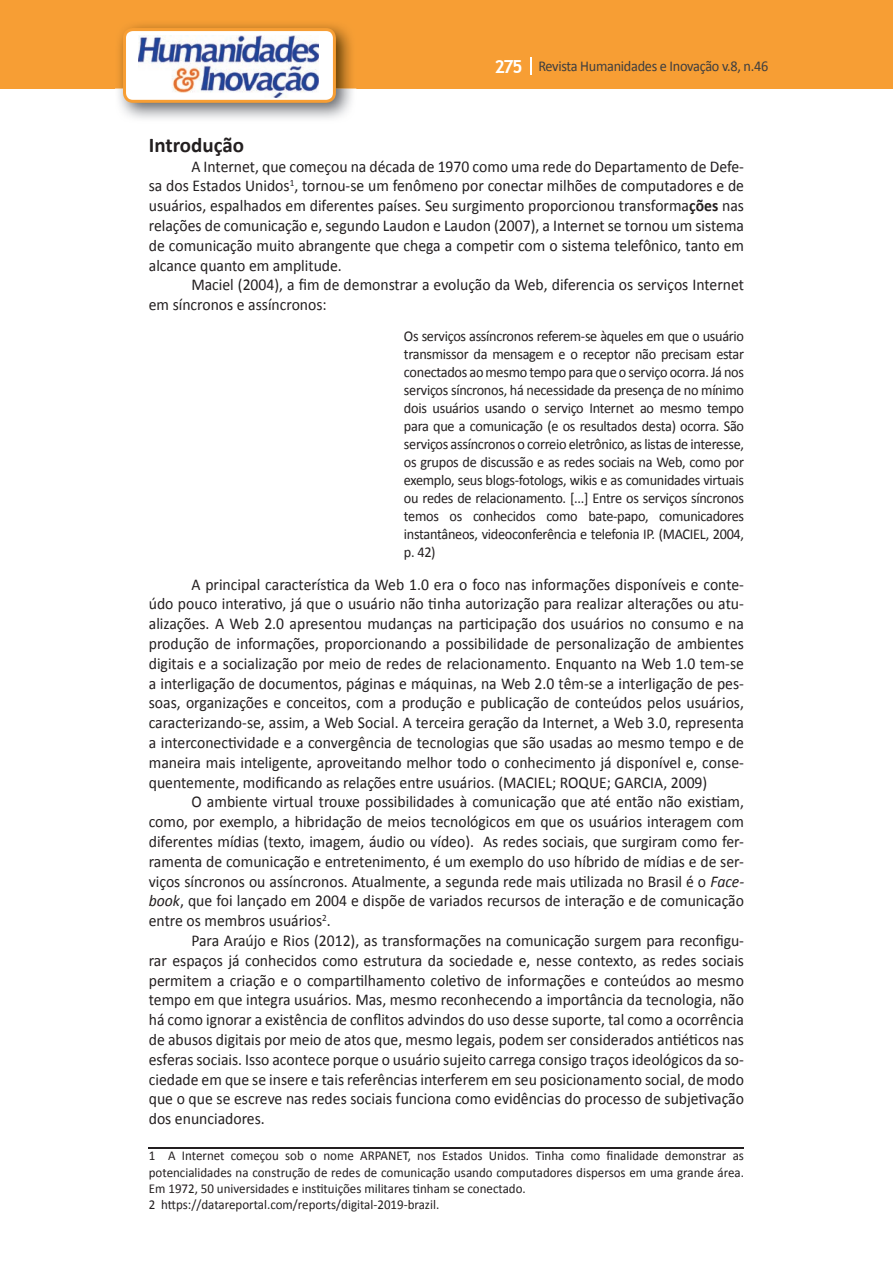
<style>
.page{position:relative;width:893px;height:1263px;background:#fff}
.page>*{position:absolute;margin:0;border:0;box-sizing:border-box;transform-origin:0 0}
.t1{font:700 21px "Calibri";color:#231f20}
.t2{font:16.5px/19.8px "Calibri";color:#231f20;text-align:justify;scale:.95 1}
.t3{font:15px/18px "Calibri";letter-spacing:-.02em;color:#231f20;text-align:justify;scale:.95 1}
.t4{font:15px "Calibri";letter-spacing:-.02em;color:#3e3e3f;scale:.95 1}
.t5{font:13.5px/16.2px "Calibri";color:#231f20;scale:.96 1}
.s1{font-family:"Trebuchet MS";font-weight:700;font-size:18px;color:#fff}
.s2{font-weight:700}
.s3{font-style:italic}
</style>
<div class="page">
<div style="left:0;top:0;width:893px;height:88px;background:#f79e34"></div>
<svg style="left:530px;top:57px;width:2px;height:18px"></svg>
<img style="left:115px;top:24px;width:241px;height:95px">
<svg style="left:123px;top:28px;width:213px;height:75px"></svg>
<hr style="left:149px;top:1148px;width:595px;height:1px;background:#231f20">
<p class="t4" style="left:495px;top:57px;width:290px"><span class="s1">275</span> Revista Humanidades e Inovação v.8, n.46</p>
<p class="t1" style="left:149px;top:131px;width:97px">Introdução</p>
<p class="t2" style="left:149px;top:156px;width:628px;text-indent:43px">A Internet, que começou na década de 1970 como uma rede do Departamento de Defe&shy;sa dos Estados Unidos<sup>1</sup>, tornou-se um fenômeno por conectar milhões de computadores e de usuários, espalhados em diferentes países. Seu surgimento proporcionou transforma<span class="s2">ções</span> nas relações de comunicação e, segundo Laudon e Laudon (2007), a Internet se tornou um sistema de comunicação muito abrangente que chega a competir com o sistema telefônico, tanto em alcance quanto em amplitude.</p>
<p class="t2" style="left:149px;top:275px;width:628px;text-indent:43px">Maciel (2004), a fim de demonstrar a evolução da Web, diferencia os serviços Internet em síncronos e assíncronos:</p>
<p class="t3" style="left:404px;top:327px;width:360px">Os serviços assíncronos referem-se àqueles em que o usuário transmissor da mensagem e o receptor não precisam estar conectados ao mesmo tempo para que o serviço ocorra. Já nos serviços síncronos, há necessidade da presença de no mínimo dois usuários usando o serviço Internet ao mesmo tempo para que a comunicação (e os resultados desta) ocorra. São serviços assíncronos o correio eletrônico, as listas de interesse, os grupos de discussão e as redes sociais na Web, como por exemplo, seus blogs-fotologs, wikis e as comunidades virtuais ou redes de relacionamento. [...] Entre os serviços síncronos temos os conhecidos como bate-papo, comunicadores instantâneos, videoconferência e telefonia IP. (MACIEL, 2004, p. 42)</p>
<p class="t2" style="left:149px;top:574px;width:628px;text-indent:43px">A principal característica da Web 1.0 era o foco nas informações disponíveis e conte&shy;údo pouco interativo, já que o usuário não tinha autorização para realizar alterações ou atu&shy;alizações. A Web 2.0 apresentou mudanças na participação dos usuários no consumo e na produção de informações, proporcionando a possibilidade de personalização de ambientes digitais e a socialização por meio de redes de relacionamento. Enquanto na Web 1.0 tem-se a interligação de documentos, páginas e máquinas, na Web 2.0 têm-se a interligação de pes&shy;soas, organizações e conceitos, com a produção e publicação de conteúdos pelos usuários, caracterizando-se, assim, a Web Social. A terceira geração da Internet, a Web 3.0, representa a interconectividade e a convergência de tecnologias que são usadas ao mesmo tempo e de maneira mais inteligente, aproveitando melhor todo o conhecimento já disponível e, conse&shy;quentemente, modificando as relações entre usuários. (MACIEL; ROQUE; GARCIA, 2009)</p>
<p class="t2" style="left:149px;top:792px;width:628px;text-indent:43px">O ambiente virtual trouxe possibilidades à comunicação que até então não existiam, como, por exemplo, a hibridação de meios tecnológicos em que os usuários interagem com diferentes mídias (texto, imagem, áudio ou vídeo). As redes sociais, que surgiram como fer&shy;ramenta de comunicação e entretenimento, é um exemplo do uso híbrido de mídias e de ser&shy;viços síncronos ou assíncronos. Atualmente, a segunda rede mais utilizada no Brasil é o <span class="s3">Face&shy;book</span>, que foi lançado em 2004 e dispõe de variados recursos de interação e de comunicação entre os membros usuários<sup>2</sup>.</p>
<p class="t2" style="left:149px;top:931px;width:628px;text-indent:43px">Para Araújo e Rios (2012), as transformações na comunicação surgem para reconfigu&shy;rar espaços já conhecidos como estrutura da sociedade e, nesse contexto, as redes sociais permitem a criação e o compartilhamento coletivo de informações e conteúdos ao mesmo tempo em que integra usuários. Mas, mesmo reconhecendo a importância da tecnologia, não há como ignorar a existência de conflitos advindos do uso desse suporte, tal como a ocorrência de abusos digitais por meio de atos que, mesmo legais, podem ser considerados antiéticos nas esferas sociais. Isso acontece porque o usuário sujeito carrega consigo traços ideológicos da so&shy;ciedade em que se insere e tais referências interferem em seu posicionamento social, de modo que o que se escreve nas redes sociais funciona como evidências do processo de subjetivação dos enunciadores.</p>
<p class="t5" style="left:149px;top:1148px;width:621px">1 A Internet começou sob o nome ARPANET, nos Estados Unidos. Tinha como finalidade demonstrar as potencialidades na construção de redes de comunicação usando computadores dispersos em uma grande área.<br>Em 1972, 50 universidades e instituições militares tinham se conectado.<br>2 https://datareportal.com/reports/digital-2019-brazil.</p>
</div>
